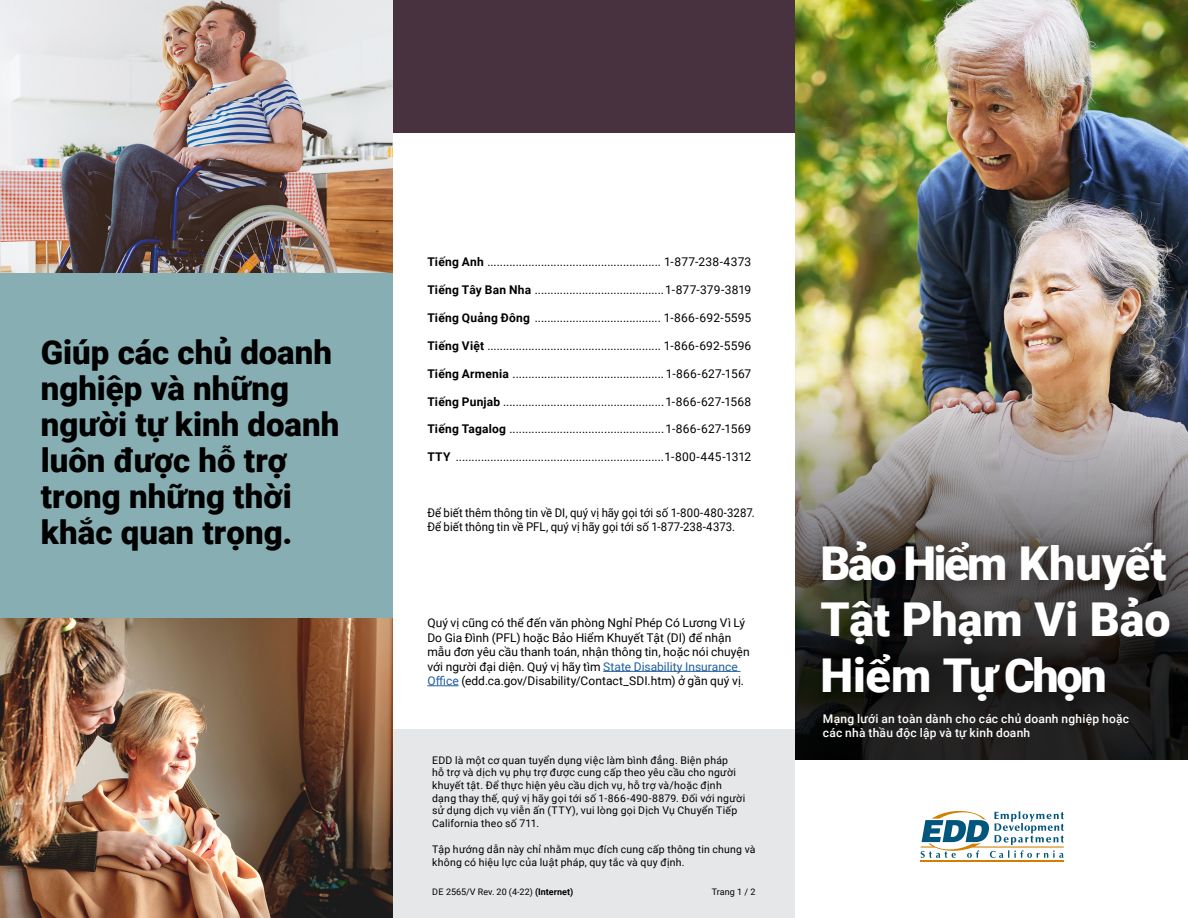
<style>
.page{position:relative;width:1188px;height:918px;background:#fff}
.page>*{position:absolute;margin:0;border:0;box-sizing:border-box;transform-origin:0 0}
.t1{font:900 46.65px/55.9px "Roboto";letter-spacing:-.01em;color:#fff;text-align:justify}
.t2{font:900 33px/36px "Roboto";color:#000}
.t3{font:12px/14.4px "Roboto";letter-spacing:.005em;color:#000}
.t4{font:12px/14.4px "Roboto";letter-spacing:.005em;color:#000;scale:.95 1}
.t5{font:12px "Roboto";letter-spacing:.025em;color:#000}
.t6{font:500 12px/14.4px "Roboto";letter-spacing:.02em;color:#fff}
.t7{font:10.5px/12.6px "Roboto";letter-spacing:.025em;color:#000}
.t8{font:9px "Roboto";color:#000}
.s1{font-weight:700}
.s2{color:#215e9e}
</style>
<div class="page">
<hr style="left:921px;top:860px;width:143px;height:1px;background:#d27e00">
<svg style="left:921px;top:811px;width:143px;height:47px"></svg>
<div style="left:393px;top:729px;width:402px;height:189px;background:#e6e7e8"></div>
<div style="left:0;top:273px;width:393px;height:357px;background:#87afb3"></div>
<div style="left:393px;top:0;width:402px;height:133px;background:#48323f"></div>
<img style="left:795px;top:0;width:393px;height:759px">
<div style="left:798px;top:519px;width:390px;height:214px;background:#000;opacity:.83"></div>
<hr style="left:603px;top:671px;width:137px;height:1px;background:#215e9e">
<hr style="left:427px;top:685px;width:32px;height:1px;background:#215e9e">
<img style="left:0;top:0;width:393px;height:273px">
<img style="left:0;top:618px;width:393px;height:300px">
<p class="t2" style="left:41px;top:333px;width:300px">Giúp các chủ doanh nghiệp và những người tự kinh doanh luôn được hỗ trợ trong những thời khắc quan trọng.</p>
<p class="t3" style="left:427px;top:254px;width:326px"><span class="s1">Tiếng Anh</span> ....................................................... 1-877-238-4373</p>
<p class="t3" style="left:427px;top:282px;width:326px"><span class="s1">Tiếng Tây Ban Nha</span> .........................................1-877-379-3819</p>
<p class="t3" style="left:427px;top:310px;width:326px"><span class="s1">Tiếng Quảng Đông</span> ........................................ 1-866-692-5595</p>
<p class="t3" style="left:427px;top:338px;width:326px"><span class="s1">Tiếng Việt</span> ....................................................... 1-866-692-5596</p>
<p class="t3" style="left:427px;top:366px;width:326px"><span class="s1">Tiếng Armenia</span> ................................................ 1-866-627-1567</p>
<p class="t3" style="left:427px;top:394px;width:326px"><span class="s1">Tiếng Punjab</span> ...................................................1-866-627-1568</p>
<p class="t3" style="left:427px;top:422px;width:326px"><span class="s1">Tiếng Tagalog</span> .................................................1-866-627-1569</p>
<p class="t5" style="left:427px;top:449px;width:326px"><span class="s1">TTY</span> ..................................................................1-800-445-1312</p>
<p class="t4" style="left:427px;top:505px;width:346px">Để biết thêm thông tin về DI, quý vị hãy gọi tới số 1-800-480-3287.<br>Để biết thông tin về PFL, quý vị hãy gọi tới số 1-877-238-4373.</p>
<p class="t3" style="left:427px;top:615px;width:324px">Quý vị cũng có thể đến văn phòng Nghỉ Phép Có Lương Vì Lý Do Gia Đình (PFL) hoặc Bảo Hiểm Khuyết Tật (DI) để nhận mẫu đơn yêu cầu thanh toán, nhận thông tin, hoặc nói chuyện với người đại diện. Quý vị hãy tìm <span class="s2">State Disability Insurance Office</span> (edd.ca.gov/Disability/Contact_SDI.htm) ở gần quý vị.</p>
<p class="t7" style="left:432px;top:753px;width:315px">EDD là một cơ quan tuyển dụng việc làm bình đẳng. Biện pháp<br>hỗ trợ và dịch vụ phụ trợ được cung cấp theo yêu cầu cho người khuyết tật. Để thực hiện yêu cầu dịch vụ, hỗ trợ và/hoặc định dạng thay thế, quý vị hãy gọi tới số 1-866-490-8879. Đối với người sử dụng dịch vụ viễn ấn (TTY), vui lòng gọi Dịch Vụ Chuyển Tiếp California theo số 711.</p>
<p class="t7" style="left:432px;top:843px;width:325px">Tập hướng dẫn này chỉ nhằm mục đích cung cấp thông tin chung và không có hiệu lực của luật pháp, quy tắc và quy định.</p>
<p class="t8" style="left:432px;top:886px;width:142px">DE 2565/V Rev. 20 (4-22) <span class="s1">(Internet)</span></p>
<p class="t8" style="left:712px;top:886px;width:45px">Trang 1 / 2</p>
<h1 class="t1" style="left:820px;top:534px;width:352px">Bảo Hiểm Khuyết Tật Phạm Vi Bảo Hiểm Tự Chọn</h1>
<p class="t6" style="left:823px;top:711px;width:308px">Mạng lưới an toàn dành cho các chủ doanh nghiệp hoặc các nhà thầu độc lập và tự kinh doanh</p>
</div>
